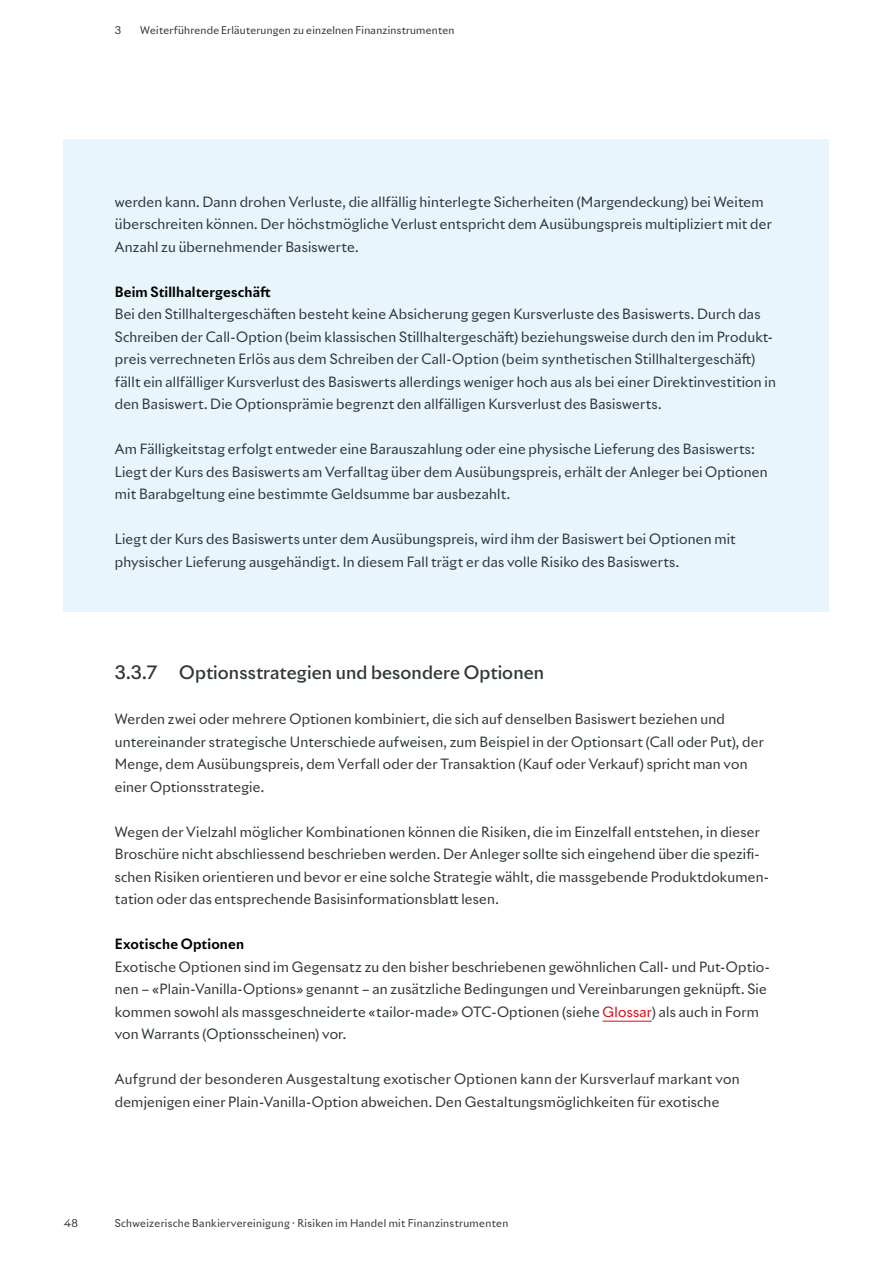
<style>
.page{position:relative;width:893px;height:1263px;background:#fff}
.page>*{position:absolute;margin:0;border:0;box-sizing:border-box;transform-origin:0 0}
.t1{font:500 18px "Riviera Nights";letter-spacing:.005em;color:#30383b}
.t2{font:13.8px/22.5px "Riviera Nights";letter-spacing:.015em;color:#30383b}
.t3{font:700 13.8px "Riviera Nights";letter-spacing:.01em;color:#000}
.t4{font:10.5px "Riviera Nights";letter-spacing:.03em;color:#30383b}
.s1{color:#e30613}
</style>
<div class="page">
<hr style="left:603px;top:1021px;width:49px;height:1px;background:#e30613">
<div style="left:64px;top:139px;width:765px;height:473px;background:#e8f5fc"></div>
<p class="t4" style="left:115px;top:23px;width:8px">3</p>
<p class="t4" style="left:140px;top:23px;width:316px">Weiterführende Erläuterungen zu einzelnen Finanzinstrumenten</p>
<p class="t2" style="left:115px;top:190px;width:659px">werden kann. Dann drohen Verluste, die allfällig hinterlegte Sicherheiten (Margendeckung) bei Weitem überschreiten können. Der höchstmögliche Verlust entspricht dem Ausübungspreis multipliziert mit der<br>Anzahl zu übernehmender Basiswerte.</p>
<p class="t3" style="left:115px;top:283px;width:158px">Beim Stillhaltergeschäft</p>
<p class="t2" style="left:115px;top:303px;width:663px">Bei den Stillhaltergeschäften besteht keine Absicherung gegen Kursverluste des Basiswerts. Durch das Schreiben der Call-Option (beim klassischen Stillhaltergeschäft) beziehungsweise durch den im Produkt&shy;preis verrechneten Erlös aus dem Schreiben der Call-Option (beim synthetischen Stillhaltergeschäft) fällt ein allfälliger Kursverlust des Basiswerts allerdings weniger hoch aus als bei einer Direktinvestition in den Basiswert. Die Optionsprämie begrenzt den allfälligen Kursverlust des Basiswerts.</p>
<p class="t2" style="left:115px;top:438px;width:654px">Am Fälligkeitstag erfolgt entweder eine Barauszahlung oder eine physische Lieferung des Basiswerts:<br>Liegt der Kurs des Basiswerts am Verfalltag über dem Ausübungspreis, erhält der Anleger bei Optionen mit Barabgeltung eine bestimmte Geldsumme bar ausbezahlt.</p>
<p class="t2" style="left:115px;top:528px;width:622px">Liegt der Kurs des Basiswerts unter dem Ausübungspreis, wird ihm der Basiswert bei Optionen mit physischer Lieferung ausgehändigt. In diesem Fall trägt er das volle Risiko des Basiswerts.</p>
<h1 class="t1" style="left:115px;top:661px;width:431px">3.3.7 Optionsstrategien und besondere Optionen</h1>
<p class="t2" style="left:115px;top:707px;width:650px">Werden zwei oder mehrere Optionen kombiniert, die sich auf denselben Basiswert beziehen und untereinander strategische Unterschiede aufweisen, zum Beispiel in der Optionsart (Call oder Put), der Menge, dem Ausübungspreis, dem Verfall oder der Transaktion (Kauf oder Verkauf) spricht man von einer Optionsstrategie.</p>
<p class="t2" style="left:115px;top:820px;width:656px">Wegen der Vielzahl möglicher Kombinationen können die Risiken, die im Einzelfall entstehen, in dieser Broschüre nicht abschliessend beschrieben werden. Der Anleger sollte sich eingehend über die spezifi&shy;schen Risiken orientieren und bevor er eine solche Strategie wählt, die massgebende Produktdokumen&shy;tation oder das entsprechende Basisinformationsblatt lesen.</p>
<p class="t3" style="left:115px;top:935px;width:131px">Exotische Optionen</p>
<p class="t2" style="left:115px;top:955px;width:657px">Exotische Optionen sind im Gegensatz zu den bisher beschriebenen gewöhnlichen Call- und Put-Optio&shy;nen – «Plain-Vanilla-Options» genannt – an zusätzliche Bedingungen und Vereinbarungen geknüpft. Sie kommen sowohl als massgeschneiderte «tailor-made» OTC-Optionen (siehe <span class="s1">Glossar</span>) als auch in Form von Warrants (Optionsscheinen) vor.</p>
<p class="t2" style="left:115px;top:1068px;width:626px">Aufgrund der besonderen Ausgestaltung exotischer Optionen kann der Kursverlauf markant von demjenigen einer Plain-Vanilla-Option abweichen. Den Gestaltungsmöglichkeiten für exotische</p>
<p class="t4" style="left:64px;top:1217px;width:16px">48</p>
<p class="t4" style="left:115px;top:1217px;width:395px">Schweizerische Bankiervereinigung · Risiken im Handel mit Finanzinstrumenten</p>
</div>
